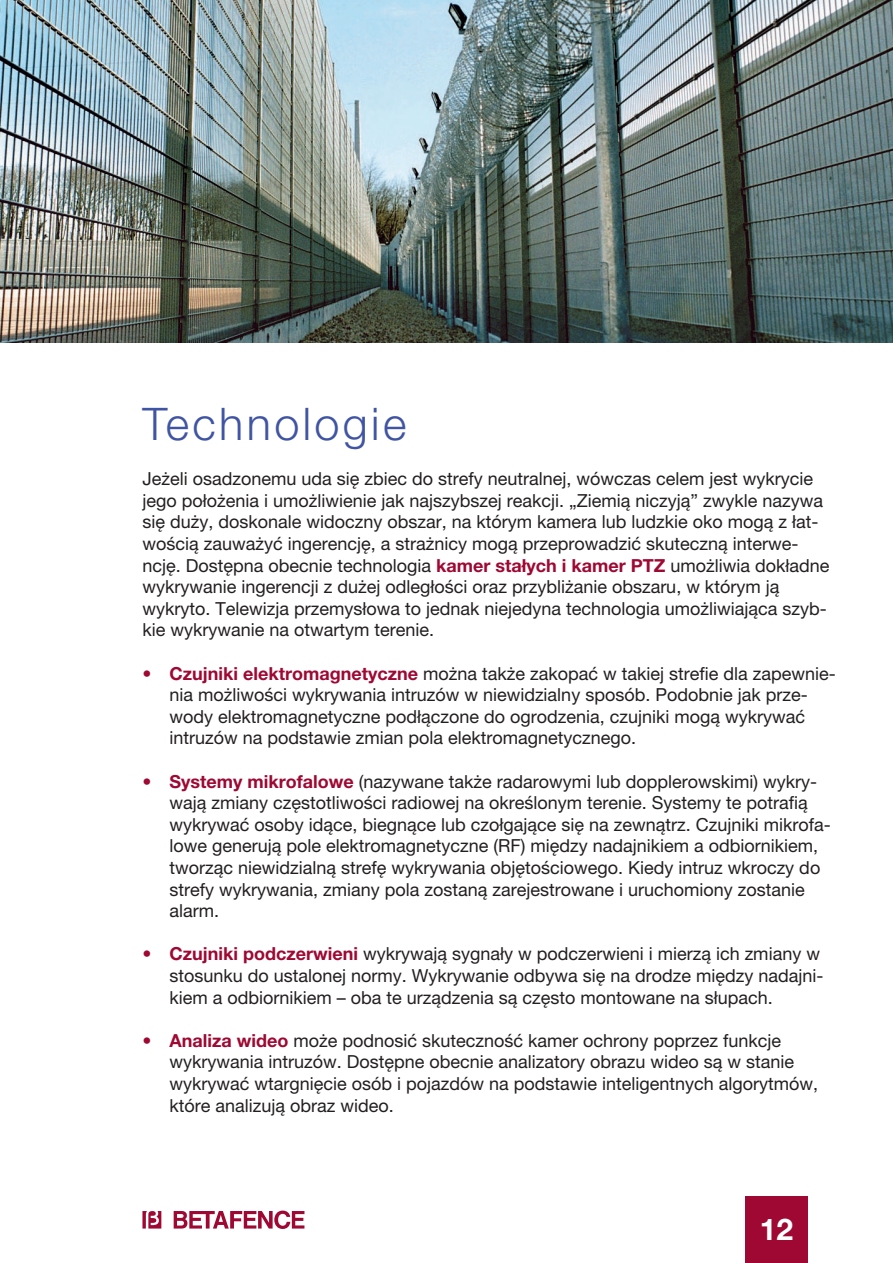
<style>
.page{position:relative;width:893px;height:1263px;background:#fff}
.page>*{position:absolute;margin:0;border:0;box-sizing:border-box;transform-origin:0 0}
.t1{font:300 45px "Helvetica Neue LT Pro";letter-spacing:.075em;color:#4054a4}
.t2{font:700 30px "Helvetica Neue LT Pro";color:#fff}
.t3{font:18px/21.6px "Helvetica Neue LT Pro";color:#231f20}
.s1{font-weight:700;color:#9e0832}
</style>
<div class="page">
<svg style="left:174px;top:1210px;width:130px;height:19px"></svg>
<svg style="left:142px;top:1211px;width:19px;height:17px"></svg>
<div style="left:745px;top:1196px;width:63px;height:67px;background:#9e0832"></div>
<img style="left:0;top:0;width:893px;height:342px">
<h1 class="t1" style="left:142px;top:396px;width:265px">Technologie</h1>
<p class="t3" style="left:142px;top:468px;width:688px">Jeżeli osadzonemu uda się zbiec do strefy neutralnej, wówczas celem jest wykrycie jego położenia i umożliwienie jak najszybszej reakcji. „Ziemią niczyją” zwykle nazywa się duży, doskonale widoczny obszar, na którym kamera lub ludzkie oko mogą z łat&shy;wością zauważyć ingerencję, a strażnicy mogą przeprowadzić skuteczną interwe&shy;ncję. Dostępna obecnie technologia <span class="s1">kamer stałych i kamer PTZ</span> umożliwia dokładne wykrywanie ingerencji z dużej odległości oraz przybliżanie obszaru, w którym ją wykryto. Telewizja przemysłowa to jednak niejedyna technologia umożliwiająca szyb&shy;kie wykrywanie na otwartym terenie.</p>
<p class="t3" style="left:169px;top:662px;width:668px;text-indent:-27px"><span class="s1">• Czujniki elektromagnetyczne</span> można także zakopać w takiej strefie dla zapewnie&shy;nia możliwości wykrywania intruzów w niewidzialny sposób. Podobnie jak prze&shy;wody elektromagnetyczne podłączone do ogrodzenia, czujniki mogą wykrywać intruzów na podstawie zmian pola elektromagnetycznego.</p>
<p class="t3" style="left:169px;top:770px;width:663px;text-indent:-27px"><span class="s1">• Systemy mikrofalowe</span> (nazywane także radarowymi lub dopplerowskimi) wykry&shy;wają zmiany częstotliwości radiowej na określonym terenie. Systemy te potrafią wykrywać osoby idące, biegnące lub czołgające się na zewnątrz. Czujniki mikrofa&shy;lowe generują pole elektromagnetyczne (RF) między nadajnikiem a odbiornikiem, tworząc niewidzialną strefę wykrywania objętościowego. Kiedy intruz wkroczy do strefy wykrywania, zmiany pola zostaną zarejestrowane i uruchomiony zostanie alarm.</p>
<p class="t3" style="left:169px;top:943px;width:654px;text-align:justify;text-indent:-27px"><span class="s1">• Czujniki podczerwieni</span> wykrywają sygnały w podczerwieni i mierzą ich zmiany w stosunku do ustalonej normy. Wykrywanie odbywa się na drodze między nadajni&shy;kiem a odbiornikiem – oba te urządzenia są często montowane na słupach.</p>
<p class="t3" style="left:169px;top:1029px;width:650px;text-indent:-27px"><span class="s1">• Analiza wideo</span> może podnosić skuteczność kamer ochrony poprzez funkcje wykrywania intruzów. Dostępne obecnie analizatory obrazu wideo są w stanie wykrywać wtargnięcie osób i pojazdów na podstawie inteligentnych algorytmów, które analizują obraz wideo.</p>
<h2 class="t2" style="left:760px;top:1211px;width:35px">12</h2>
</div>
